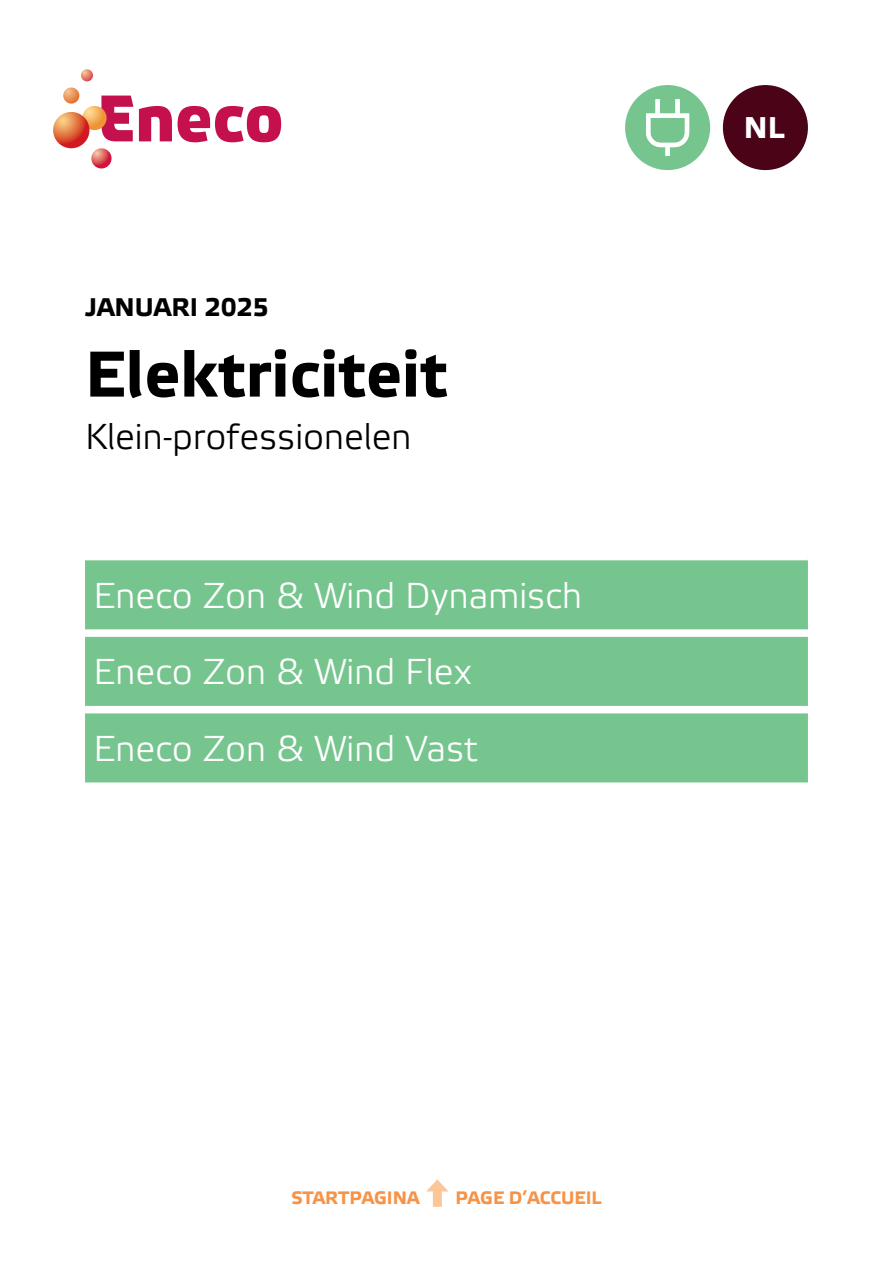
<style>
.page{position:relative;width:893px;height:1263px;background:#fff}
.page>*{position:absolute;margin:0;border:0;box-sizing:border-box;transform-origin:0 0}
.t1{font:700 64.5px "Etelka Text";color:#000}
.t2{font:300 36px/76.5px "Etelka";color:#fff}
.t3{font:300 36px "Etelka";color:#000}
.t4{font:700 30px "Etelka Text";color:#fff}
.t5{font:700 25.5px "Etelka Text";color:#000}
.t6{font:700 18px "Etelka Text";color:#f79346}
</style>
<div class="page">
<svg style="left:101px;top:96px;width:180px;height:46px"></svg>
<svg style="left:82px;top:106px;width:25px;height:24px"></svg>
<svg style="left:53px;top:112px;width:36px;height:36px"></svg>
<svg style="left:91px;top:148px;width:21px;height:20px"></svg>
<svg style="left:81px;top:69px;width:12px;height:12px"></svg>
<svg style="left:63px;top:87px;width:16px;height:17px"></svg>
<div style="left:433px;top:1187px;width:9px;height:20px;background:#fcc699"></div>
<svg style="left:427px;top:1179px;width:21px;height:12px"></svg>
<div style="left:85px;top:560px;width:723px;height:222px;background:#76c58f"></div>
<div style="left:85px;top:629px;width:723px;height:8px;background:#fff"></div>
<div style="left:85px;top:706px;width:723px;height:7px;background:#fff"></div>
<div style="left:625px;top:85px;width:85px;height:85px;background:#76c58f;border-radius:50%"></div>
<svg style="left:646px;top:99px;width:43px;height:57px"></svg>
<div style="left:723px;top:85px;width:85px;height:85px;background:#4a0317;border-radius:50%"></div>
<p class="t5" style="left:85px;top:291px;width:185px">JANUARI 2025</p>
<h1 class="t1" style="left:85px;top:334px;width:364px">Elektriciteit</h1>
<p class="t3" style="left:85px;top:415px;width:328px">Klein-professionelen</p>
<p class="t2" style="left:94px;top:558px;width:490px">Eneco Zon &amp; Wind Dynamisch<br>Eneco Zon &amp; Wind Flex<br>Eneco Zon &amp; Wind Vast</p>
<p class="t4" style="left:744px;top:109px;width:42px">NL</p>
<p class="t6" style="left:291px;top:1186px;width:130px">STARTPAGINA</p>
<p class="t6" style="left:456px;top:1186px;width:147px">PAGE D’ACCUEIL</p>
</div>
